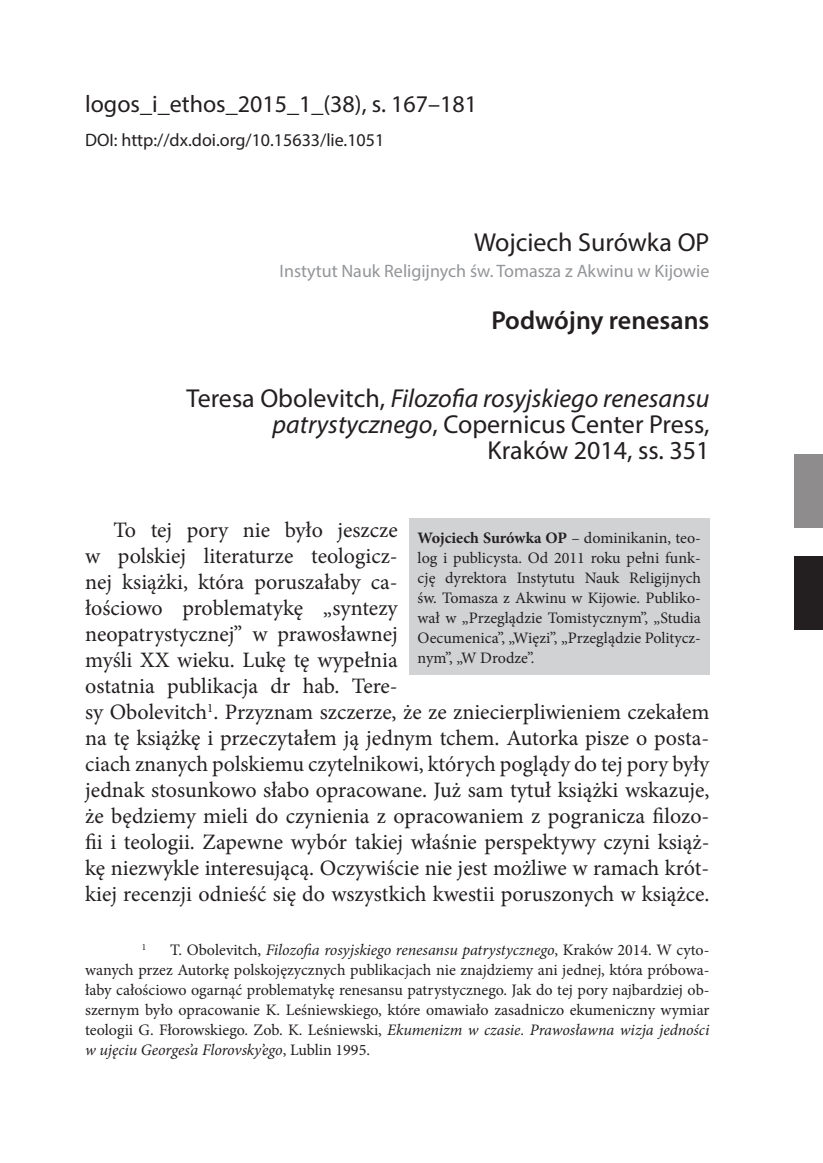
<style>
.page{position:relative;width:823px;height:1163px;background:#fff}
.page>*{position:absolute;margin:0;border:0;box-sizing:border-box;transform-origin:0 0}
.t1{font:26px/26px "Myriad Pro";color:#231f20;text-align:right}
.t2{font:600 26px "Myriad Pro";color:#231f20}
.t3{font:24px "Myriad Pro";color:#231f20}
.t4{font:22px/26px "Minion Pro";color:#231f20}
.t5{font:18px "Myriad Pro";color:#939598}
.t6{font:18px "Myriad Pro";color:#231f20}
.t7{font:16px/20px "Minion Pro";color:#231f20;text-align:justify}
.t8{font:9.4px "Minion Pro";color:#231f20}
.s1{font-style:italic}
.s2{font-weight:700}
</style>
<div class="page">
<div style="left:794px;top:556px;width:28px;height:74px;background:#231f20"></div>
<div style="left:794px;top:454px;width:28px;height:74px;background:#8e8c8d"></div>
<div style="left:409px;top:518px;width:300px;height:156px;background:#d1d2d4"></div>
<p class="t3" style="left:85px;top:89px;width:393px">logos_i_ethos_2015_1_(38), s. 167–181</p>
<p class="t6" style="left:85px;top:129px;width:300px">DOI: http://dx.doi.org/10.15633/lie.1051</p>
<p class="t1" style="left:474px;top:228px;width:237px">Wojciech Surówka OP</p>
<p class="t5" style="left:279px;top:259px;width:431px">Instytut Nauk Religijnych św. Tomasza z Akwinu w Kijowie</p>
<p class="t2" style="left:491px;top:303px;width:219px">Podwójny renesans</p>
<p class="t1" style="left:186px;top:384px;width:524px">Teresa Obolevitch, <span class="s1">Filozofia rosyjskiego renesansu patrystycznego</span>, Copernicus Center Press,<br>Kraków 2014, ss. 351</p>
<p class="t4" style="left:85px;top:517px;width:625px;text-indent:28px">To tej pory nie było jeszcze<br>w polskiej literaturze teologicz-<br>nej książki, która poruszałaby ca-<br>łościowo problematykę „syntezy<br>neopatrystycznej” w prawosławnej<br>myśli XX wieku. Lukę tę wypełnia<br>ostatnia publikacja dr hab. Tere-<br>sy Obolevitch<sup>1</sup>. Przyznam szczerze, że ze zniecierpliwieniem czekałem na tę książkę i przeczytałem ją jednym tchem. Autorka pisze o posta&shy;ciach znanych polskiemu czytelnikowi, których poglądy do tej pory były jednak stosunkowo słabo opracowane. Już sam tytuł książki wskazuje, że będziemy mieli do czynienia z opracowaniem z pogranicza filozo&shy;fii i teologii. Zapewne wybór takiej właśnie perspektywy czyni książ&shy;kę niezwykle interesującą. Oczywiście nie jest możliwe w ramach krót&shy;kiej recenzji odnieść się do wszystkich kwestii poruszonych w książce.</p>
<p class="t8" style="left:142px;top:940px;width:6px">1</p>
<p class="t7" style="left:417px;top:527px;width:285px"><span class="s2">Wojciech Surówka OP</span> – dominikanin, teo&shy;log i publicysta. Od 2011 roku pełni funk&shy;cję dyrektora Instytutu Nauk Religijnych św. Tomasza z Akwinu w Kijowie. Publiko&shy;wał w „Przeglądzie Tomistycznym”, „Studia Oecumenica”, „Więzi”, „Przeglądzie Politycz&shy;nym”, „W Drodze”.</p>
<p class="t7" style="left:85px;top:939px;width:625px;text-indent:85px">T. Obolevitch, <span class="s1">Filozofia rosyjskiego renesansu patrystycznego</span>, Kraków 2014. W cyto&shy;wanych przez Autorkę polskojęzycznych publikacjach nie znajdziemy ani jednej, która próbowa&shy;łaby całościowo ogarnąć problematykę renesansu patrystycznego. Jak do tej pory najbardziej ob&shy;szernym było opracowanie K. Leśniewskiego, które omawiało zasadniczo ekumeniczny wymiar teologii G. Fłorowskiego. Zob. K. Leśniewski, <span class="s1">Ekumenizm w czasie. Prawosławna wizja jedności w ujęciu Georges’a Florovsky’ego</span>, Lublin 1995.</p>
</div>
